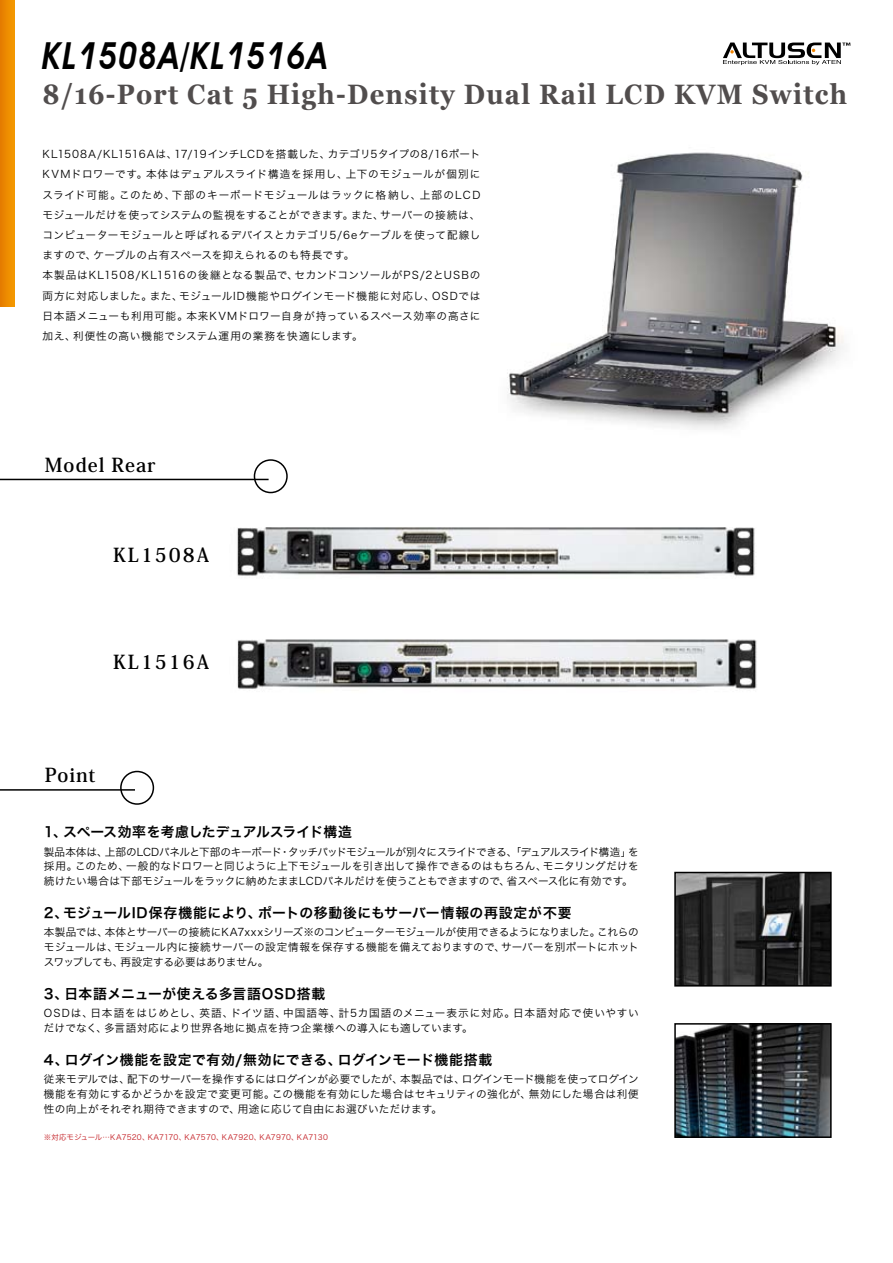
<style>
.page{position:relative;width:893px;height:1263px;background:#fff}
.page>*{position:absolute;margin:0;border:0;box-sizing:border-box;transform-origin:0 0}
.t1{font:italic 600 37.2px "Avant Garde IT Cby BT";letter-spacing:.05em;color:#000;scale:.85 1}
.t2{font:700 28.05px "Georgia";letter-spacing:.05em;color:#514d4d;scale:.91 1}
.t3{font:700 19.2px "Koz Min Pro";letter-spacing:.1em;color:#000}
.t4{font:700 19.2px "Koz Min Pro";letter-spacing:.05em;color:#000}
.t5{font:13.8px "Hira Kaku Pro N W6";letter-spacing:.025em;color:#000}
.t6{font:13.8px "Hira Kaku Pro N W6";letter-spacing:.045em;color:#000}
.t7{font:13.8px "Hira Kaku Pro N W6";letter-spacing:-.005em;color:#000}
.t8{font:10.65px/14.9px "Hira Kaku Pro N W3";letter-spacing:.025em;color:#000}
.t9{font:10.65px "Hira Kaku Pro N W3";color:#000}
.t10{font:10.65px/20.2px "Hira Kaku Pro N W3";letter-spacing:.065em;color:#000}
.t11{font:10.65px "Hira Kaku Pro N W3";letter-spacing:.005em;color:#000}
.t12{font:10.65px "Hira Kaku Pro N W3";letter-spacing:-.03em;color:#000}
.t13{font:10.65px "Hira Kaku Pro N W3";letter-spacing:.075em;color:#000}
.t14{font:10.65px "Hira Kaku Pro N W3";letter-spacing:.055em;color:#000}
.t15{font:10.65px "Hira Kaku Pro N W3";letter-spacing:-.075em;color:#000}
.t16{font:10.65px "Hira Kaku Pro N W3";letter-spacing:.05em;color:#000}
.t17{font:10.65px "Hira Kaku Pro N W3";letter-spacing:.045em;color:#000}
.t18{font:10.65px "Hira Kaku Pro N W3";letter-spacing:-.005em;color:#000}
.t19{font:10.65px "Hira Kaku Pro N W3";letter-spacing:.07em;color:#000}
.t20{font:10.65px "Hira Kaku Pro N W3";letter-spacing:-.025em;color:#000}
.t21{font:10.65px "Hira Kaku Pro N W3";letter-spacing:.06em;color:#000}
.t22{font:10.65px "Hira Kaku Pro N W3";letter-spacing:-.015em;color:#000}
.t23{font:10.65px "Hira Kaku Pro N W3";letter-spacing:-.01em;color:#000}
.t24{font:10.65px "Hira Kaku Pro N W3";letter-spacing:.08em;color:#000}
.t25{font:10.65px "Hira Kaku Pro N W3";letter-spacing:-.08em;color:#000}
.t26{font:7.5px "Hira Kaku Pro N W3";letter-spacing:.015em;color:#c2191f}
</style>
<div class="page">
<svg style="left:723px;top:43px;width:127px;height:22px"></svg>
<svg style="left:0;top:0;width:15px;height:306px;background:#ed8b00"></svg>
<img style="left:507px;top:152px;width:337px;height:278px">
<img style="left:677px;top:875px;width:152px;height:108px">
<div style="left:674px;top:872px;width:158px;height:114px;border:2px solid #000"></div>
<div style="left:120px;top:771px;width:34px;height:34px;border:2px solid #000;border-radius:50%"></div>
<hr style="left:0;top:789px;width:135px;height:2px;background:#000">
<div style="left:254px;top:459px;width:34px;height:34px;border:2px solid #000;border-radius:50%"></div>
<hr style="left:0;top:479px;width:269px;height:1px;background:#000">
<img style="left:237px;top:527px;width:518px;height:49px">
<img style="left:237px;top:639px;width:520px;height:50px">
<img style="left:677px;top:1026px;width:152px;height:109px">
<div style="left:674px;top:1023px;width:158px;height:115px;border:2px solid #000"></div>
<h1 class="t1" style="left:43px;top:33px;width:336px">KL1508 /A KL1516A</h1>
<h2 class="t2" style="left:43px;top:76px;width:885px">8/16-Port Cat 5 High-Density Dual Rail LCD KVM Switch</h2>
<p class="t9" style="left:328px;top:145px;width:154px">カテゴリ5タイプの8/16ポート</p>
<p class="t8" style="left:174px;top:146px;width:158px">17/19インチLCDを搭載した、</p>
<p class="t21" style="left:43px;top:145px;width:136px">KL1508A/KL1516Aは、</p>
<p class="t10" style="left:346px;top:163px;width:136px">上下のモジュールが個別に</p>
<p class="t14" style="left:43px;top:165px;width:307px">KVMドロワーです。本体はデュアルスライド構造を採用し、</p>
<p class="t19" style="left:172px;top:185px;width:251px">下部のキーボードモジュールはラックに格納し、</p>
<p class="t8" style="left:43px;top:186px;width:80px">スライド可能。</p>
<p class="t8" style="left:420px;top:186px;width:62px">上部のLCD</p>
<p class="t8" style="left:119px;top:186px;width:58px">このため、</p>
<p class="t8" style="left:43px;top:207px;width:313px">モジュールだけを使ってシステムの監視をすることができます。</p>
<p class="t8" style="left:43px;top:227px;width:439px">コンピューターモジュールと呼ばれるデバイスとカテゴリ5/6eケーブルを使って配線し</p>
<p class="t8" style="left:94px;top:247px;width:262px">ケーブルの占有スペースを抑えられるのも特長です。</p>
<p class="t10" style="left:380px;top:204px;width:102px">サーバーの接続は、</p>
<p class="t8" style="left:351px;top:207px;width:34px">また、</p>
<p class="t8" style="left:43px;top:247px;width:56px">ますので、</p>
<p class="t13" style="left:43px;top:266px;width:257px">本製品はKL1508/KL1516の後継となる製品で、</p>
<p class="t8" style="left:295px;top:267px;width:187px">セカンドコンソールがPS/2とUSBの</p>
<p class="t16" style="left:179px;top:286px;width:257px">モジュールID機能やログインモード機能に対応し、</p>
<p class="t8" style="left:43px;top:287px;width:111px">両方に対応しました。</p>
<p class="t8" style="left:150px;top:287px;width:34px">また、</p>
<p class="t8" style="left:432px;top:287px;width:50px">OSDでは</p>
<p class="t17" style="left:186px;top:306px;width:296px">本来KVMドロワー自身が持っているスペース効率の高さに</p>
<p class="t10" style="left:73px;top:305px;width:291px;text-indent:-31px">日本語メニューも利用可能。<br>利便性の高い機能でシステム運用の業務を快適にします。</p>
<p class="t8" style="left:43px;top:328px;width:35px">加え、</p>
<h3 class="t4" style="left:45px;top:451px;width:112px">Model Rear</h3>
<h3 class="t3" style="left:113px;top:541px;width:98px">KL1508A</h3>
<h3 class="t3" style="left:113px;top:647px;width:98px">KL1516A</h3>
<h3 class="t3" style="left:45px;top:761px;width:52px">Point</h3>
<p class="t7" style="left:63px;top:819px;width:290px">スペース効率を考慮したデュアルスライド構造</p>
<p class="t5" style="left:44px;top:819px;width:25px">1、</p>
<p class="t20" style="left:105px;top:842px;width:178px">上部のLCDパネルと下部のキーボード</p>
<p class="t15" style="left:288px;top:842px;width:345px">タッチパッドモジュールが別々にスライドできる、「デュアルスライド構造」</p>
<p class="t8" style="left:44px;top:843px;width:66px">製品本体は、</p>
<p class="t8" style="left:628px;top:843px;width:12px">を</p>
<p class="t8" style="left:279px;top:843px;width:12px">・</p>
<p class="t11" style="left:126px;top:857px;width:422px">一般的なドロワーと同じように上下モジュールを引き出して操作できるのはもちろん、</p>
<p class="t8" style="left:543px;top:858px;width:98px">モニタリングだけを</p>
<p class="t8" style="left:44px;top:858px;width:35px">採用。</p>
<p class="t8" style="left:75px;top:858px;width:56px">このため、</p>
<p class="t9" style="left:44px;top:872px;width:468px">続けたい場合は下部モジュールをラックに納めたままLCDパネルだけを使うこともできますので、</p>
<p class="t6" style="left:258px;top:900px;width:315px">ポートの移動後にもサーバー情報の再設定が不要</p>
<p class="t9" style="left:507px;top:872px;width:128px">省スペース化に有効です。</p>
<p class="t5" style="left:63px;top:900px;width:200px">モジュールID保存機能により、</p>
<p class="t5" style="left:44px;top:900px;width:26px">2、</p>
<p class="t12" style="left:105px;top:923px;width:497px">本体とサーバーの接続にKA7xxxシリーズ※のコンピューターモジュールが使用できるようになりました。</p>
<p class="t8" style="left:44px;top:924px;width:66px">本製品では、</p>
<p class="t8" style="left:597px;top:924px;width:43px">これらの</p>
<p class="t23" style="left:501px;top:938px;width:139px">サーバーを別ポートにホット</p>
<p class="t8" style="left:44px;top:939px;width:76px">モジュールは、</p>
<p class="t8" style="left:114px;top:939px;width:392px">モジュール内に接続サーバーの設定情報を保存する機能を備えておりますので、</p>
<p class="t11" style="left:120px;top:953px;width:149px">再設定する必要はありません。</p>
<p class="t25" style="left:44px;top:953px;width:81px">スワップしても、</p>
<p class="t6" style="left:64px;top:981px;width:262px">日本語メニューが使える多言語OSD搭載</p>
<p class="t5" style="left:44px;top:981px;width:26px">3、</p>
<p class="t13" style="left:338px;top:1004px;width:178px">計5カ国語のメニュー表示に対応。</p>
<p class="t24" style="left:513px;top:1004px;width:127px">日本語対応で使いやすい</p>
<p class="t8" style="left:283px;top:1005px;width:59px">中国語等、</p>
<p class="t16" style="left:91px;top:1004px;width:112px">日本語をはじめとし、</p>
<p class="t8" style="left:199px;top:1005px;width:36px">英語、</p>
<p class="t8" style="left:230px;top:1005px;width:57px">ドイツ語、</p>
<p class="t8" style="left:44px;top:1005px;width:51px">OSDは、</p>
<p class="t8" style="left:104px;top:1020px;width:370px">多言語対応により世界各地に拠点を持つ企業様への導入にも適しています。</p>
<p class="t8" style="left:44px;top:1020px;width:65px">だけでなく、</p>
<p class="t5" style="left:65px;top:1047px;width:278px">ログイン機能を設定で有効/無効にできる、</p>
<p class="t5" style="left:338px;top:1047px;width:156px">ログインモード機能搭載</p>
<p class="t5" style="left:44px;top:1047px;width:26px">4、</p>
<p class="t18" style="left:127px;top:1069px;width:277px">配下のサーバーを操作するにはログインが必要でしたが、</p>
<p class="t22" style="left:462px;top:1069px;width:178px">ログインモード機能を使ってログイン</p>
<p class="t8" style="left:44px;top:1071px;width:88px">従来モデルでは、</p>
<p class="t8" style="left:400px;top:1071px;width:67px">本製品では、</p>
<p class="t14" style="left:529px;top:1084px;width:112px">無効にした場合は利便</p>
<p class="t8" style="left:238px;top:1086px;width:206px;text-indent:-194px">機能を有効にするかどうかを設定で変更可能。<br>用途に応じて自由にお選びいただけます。</p>
<p class="t8" style="left:272px;top:1086px;width:260px">この機能を有効にした場合はセキュリティの強化が、</p>
<p class="t8" style="left:44px;top:1101px;width:198px">性の向上がそれぞれ期待できますので、</p>
<p class="t26" style="left:44px;top:1130px;width:107px">※対応モジュール…KA7520、</p>
<p class="t26" style="left:297px;top:1130px;width:33px">KA7130</p>
<p class="t26" style="left:222px;top:1130px;width:41px">KA7920、</p>
<p class="t26" style="left:259px;top:1130px;width:41px">KA7970、</p>
<p class="t26" style="left:148px;top:1130px;width:40px">KA7170、</p>
<p class="t26" style="left:184px;top:1130px;width:41px">KA7570、</p>
</div>
